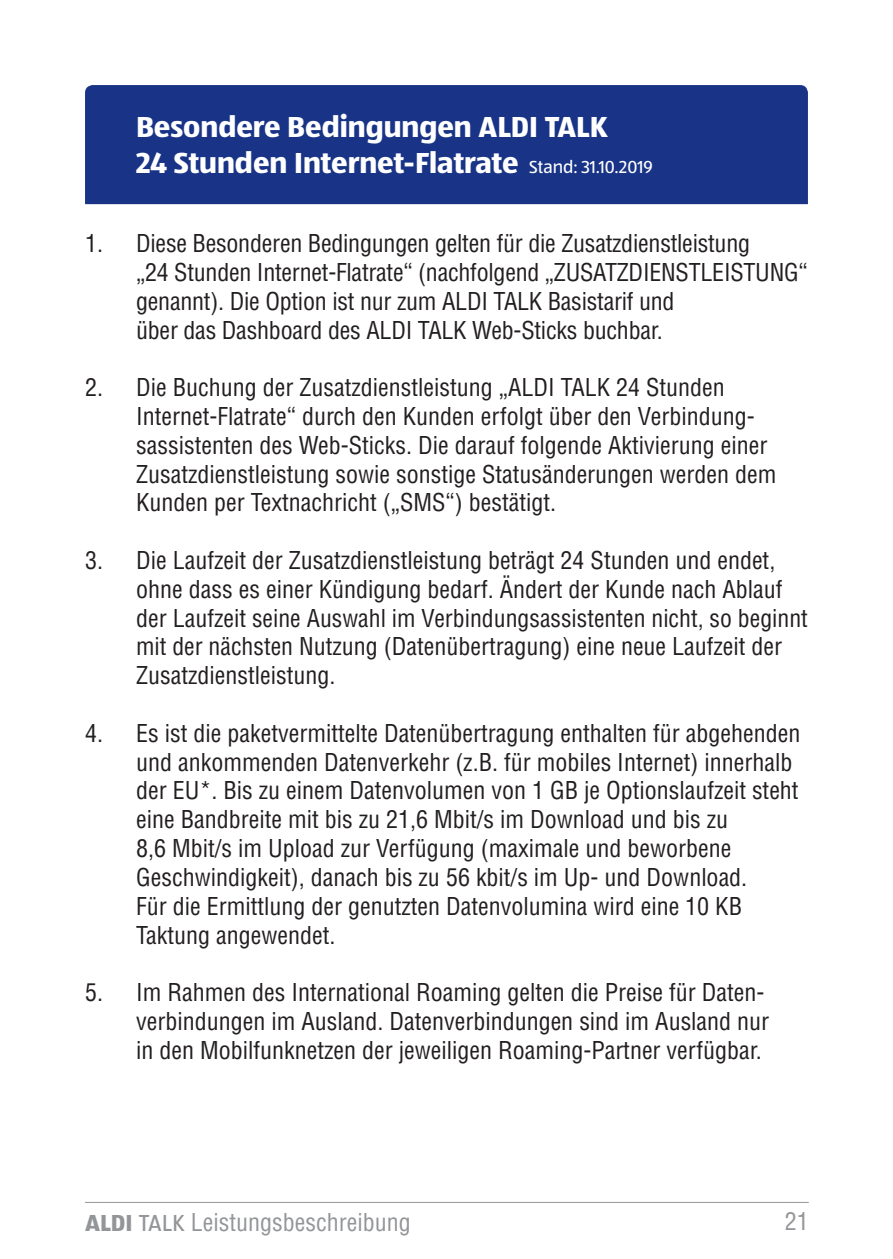
<style>
.page{position:relative;width:893px;height:1259px;background:#fff}
.page>*{position:absolute;margin:0;border:0;box-sizing:border-box;transform-origin:0 0}
.t1{font:700 30px/36px "ALDISUEDOT";color:#fff}
.t2{font:condensed 24px/28.8px "Helvetica LT Pro";color:#231f20}
.t3{font:condensed 24px "Helvetica LT Pro";color:#939598}
.s1{font-weight:400;font-size:18px}
.s2{font-family:"ALDISUEDOT";font-weight:700;font-stretch:normal}
.s3{font-family:"ALDISUEDOT";font-stretch:normal}
</style>
<div class="page">
<hr style="left:85px;top:1202px;width:724px;height:1px;background:#939598">
<div style="left:85px;top:85px;width:723px;height:119px;background:#193487"></div>
<p class="t1" style="left:136px;top:108px;width:518px">Besondere Bedingungen ALDI TALK<br>24 Stunden Internet-Flatrate <span class="s1">Stand: 31.10.2019</span></p>
<p class="t2" style="left:136px;top:229px;width:673px;text-indent:-51px">1. Diese Besonderen Bedingungen gelten für die Zusatzdienstleistung<br>„24 Stunden Internet-Flatrate“ (nachfolgend „ZUSATZDIENSTLEISTUNG“ genannt). Die Option ist nur zum ALDI TALK Basistarif und<br>über das Dashboard des ALDI TALK Web-Sticks buchbar.</p>
<p class="t2" style="left:136px;top:373px;width:642px;text-indent:-51px">2. Die Buchung der Zusatzdienstleistung „ALDI TALK 24 Stunden Internet-Flatrate“ durch den Kunden erfolgt über den Verbindung&shy;sassistenten des Web-Sticks. Die darauf folgende Aktivierung einer Zusatzdienstleistung sowie sonstige Statusänderungen werden dem Kunden per Textnachricht („SMS“) bestätigt.</p>
<p class="t2" style="left:136px;top:546px;width:673px;text-indent:-51px">3. Die Laufzeit der Zusatzdienstleistung beträgt 24 Stunden und endet, ohne dass es einer Kündigung bedarf. Ändert der Kunde nach Ablauf der Laufzeit seine Auswahl im Verbindungsassistenten nicht, so beginnt mit der nächsten Nutzung (Datenübertragung) eine neue Laufzeit der Zusatzdienstleistung.</p>
<p class="t2" style="left:136px;top:718px;width:666px;text-indent:-51px">4. Es ist die paketvermittelte Datenübertragung enthalten für abgehenden und ankommenden Datenverkehr (z. B. für mobiles Internet) innerhalb der EU*. Bis zu einem Datenvolumen von 1 GB je Optionslaufzeit steht eine Bandbreite mit bis zu 21,6 Mbit/s im Download und bis zu<br>8,6 Mbit/s im Upload zur Verfügung (maximale und beworbene Geschwindigkeit), danach bis zu 56 kbit/s im Up- und Download.<br>Für die Ermittlung der genutzten Datenvolumina wird eine 10 KB Taktung angewendet.</p>
<p class="t2" style="left:136px;top:978px;width:635px;text-indent:-51px">5. Im Rahmen des International Roaming gelten die Preise für Daten&shy;verbindungen im Ausland. Datenverbindungen sind im Ausland nur in den Mobilfunknetzen der jeweiligen Roaming-Partner verfügbar.</p>
<p class="t3" style="left:85px;top:1207px;width:327px"><span class="s2">ALDI</span> <span class="s3">TALK</span> Leistungsbeschreibung</p>
<p class="t3" style="left:785px;top:1206px;width:25px">21</p>
</div>
